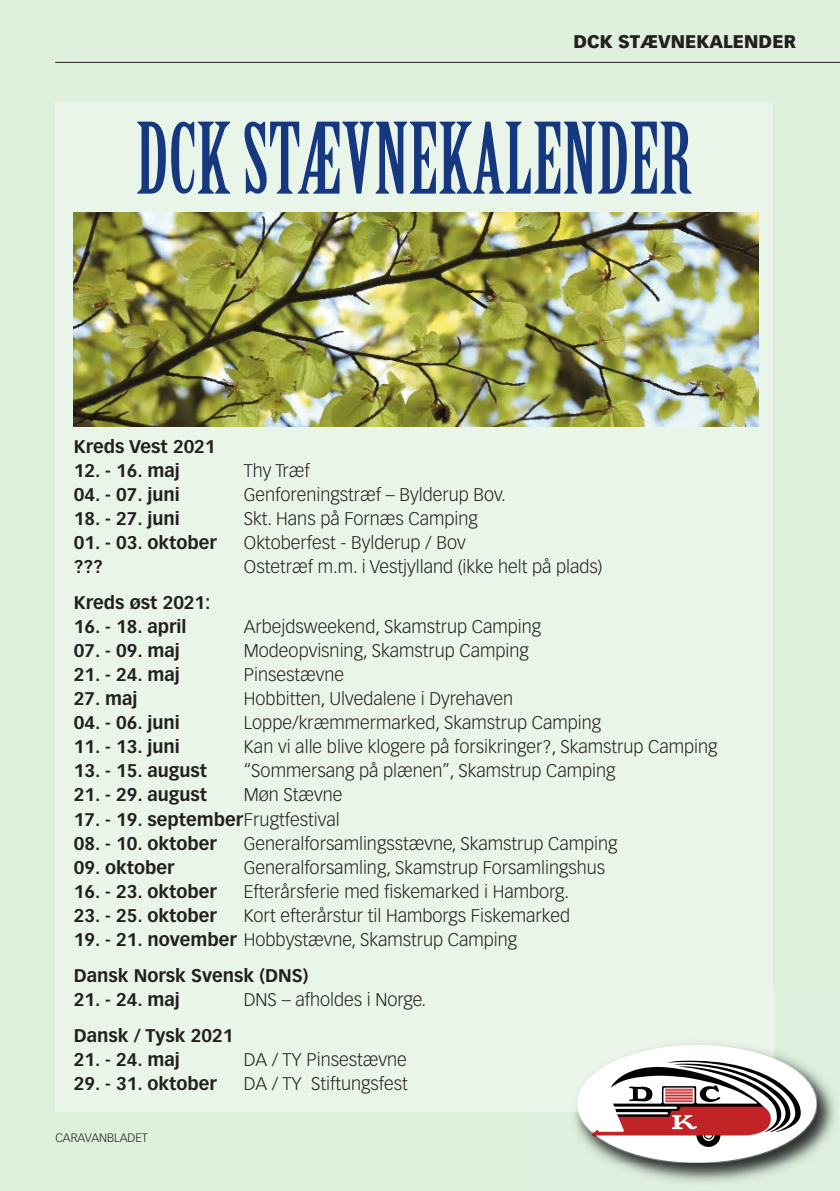
<style>
.page{position:relative;width:840px;height:1191px;background:#fff}
.page>*{position:absolute;margin:0;border:0;box-sizing:border-box;transform-origin:0 0}
.t1{font:96px "Birch Std";color:#15387f}
.t2{font:300 18px "Vectora LH";color:#231f20}
.t3{font:700 18px/36px "Vectora LH";color:#231f20}
.t4{font:900 18px "Vectora LH";color:#231f20}
.t5{font:300 12px "Vectora LH";color:#231f20}
.s1{font-weight:300}
</style>
<div class="page">
<div style="left:0;top:0;width:839px;height:1191px;background:#deefdc"></div>
<hr style="left:55px;top:62px;width:784px;height:1px;background:#231f20">
<div style="left:55px;top:102px;width:717px;height:1009px;background:#eaf5e9"></div>
<img style="left:74px;top:212px;width:684px;height:215px">
<img style="left:526px;top:989px;width:309px;height:193px">
<img style="left:577px;top:1111px;width:238px;height:51px">
<img style="left:772px;top:1045px;width:43px;height:49px">
<div style="left:577px;top:1045px;width:239px;height:117px;background:#fff;border-radius:50%"></div>
<div style="left:696px;top:1122px;width:24px;height:25px;background:#000;border-radius:50%"></div>
<svg style="left:702px;top:1129px;width:12px;height:12px"></svg>
<svg style="left:703px;top:1130px;width:9px;height:9px"></svg>
<svg style="left:593px;top:1060px;width:207px;height:76px"></svg>
<p class="t4" style="left:573px;top:34px;width:224px">DCK STÆVNEKALENDER</p>
<h1 class="t1" style="left:136px;top:122px;width:557px">DCK STÆVNEKALENDER</h1>
<p class="t3" style="left:74px;top:430px;width:143px">Kreds Vest 2021</p>
<p class="t3" style="left:74px;top:454px;width:107px">12. - 16. maj</p>
<p class="t2" style="left:244px;top:463px;width:67px">Thy Træf</p>
<p class="t3" style="left:74px;top:478px;width:107px">04. - 07. juni</p>
<p class="t2" style="left:244px;top:487px;width:263px">Genforeningstræf – Bylderup Bov.</p>
<p class="t3" style="left:74px;top:502px;width:107px">18. - 27. juni</p>
<p class="t2" style="left:244px;top:511px;width:235px">Skt. Hans på Fornæs Camping</p>
<p class="t3" style="left:74px;top:526px;width:144px">01. - 03. oktober</p>
<p class="t2" style="left:244px;top:535px;width:223px">Oktoberfest - Bylderup / Bov</p>
<p class="t3" style="left:74px;top:550px;width:30px">???</p>
<p class="t2" style="left:244px;top:559px;width:360px">Ostetræf m.m. i Vestjylland (ikke helt på plads)</p>
<p class="t3" style="left:74px;top:586px;width:138px">Kreds øst 2021:</p>
<p class="t3" style="left:74px;top:610px;width:114px">16. - 18. april</p>
<p class="t2" style="left:244px;top:619px;width:298px">Arbejdsweekend, Skamstrup Camping</p>
<p class="t3" style="left:74px;top:634px;width:107px">07. - 09. maj</p>
<p class="t2" style="left:244px;top:643px;width:286px">Modeopvisning, Skamstrup Camping</p>
<p class="t3" style="left:74px;top:658px;width:107px">21. - 24. maj</p>
<p class="t2" style="left:244px;top:667px;width:102px">Pinsestævne</p>
<p class="t3" style="left:74px;top:682px;width:65px">27. maj</p>
<p class="t2" style="left:244px;top:691px;width:270px">Hobbitten, Ulvedalene i Dyrehaven</p>
<p class="t3" style="left:74px;top:706px;width:107px">04. - 06. juni</p>
<p class="t2" style="left:244px;top:715px;width:358px">Loppe/kræmmermarked, Skamstrup Camping</p>
<p class="t3" style="left:74px;top:730px;width:107px">11. - 13. juni</p>
<p class="t2" style="left:244px;top:739px;width:474px">Kan vi alle blive klogere på forsikringer?, Skamstrup Camping</p>
<p class="t3" style="left:74px;top:754px;width:135px">13. - 15. august</p>
<p class="t2" style="left:244px;top:763px;width:373px">“Sommersang på plænen”, Skamstrup Camping</p>
<p class="t3" style="left:74px;top:778px;width:135px">21. - 29. august</p>
<p class="t2" style="left:244px;top:787px;width:100px">Møn Stævne</p>
<p class="t3" style="left:74px;top:802px;width:267px">17. - 19. september<span class="s1">Frugtfestival</span></p>
<p class="t3" style="left:74px;top:826px;width:144px">08. - 10. oktober</p>
<p class="t2" style="left:244px;top:835px;width:375px">Generalforsamlingsstævne, Skamstrup Camping</p>
<p class="t3" style="left:74px;top:850px;width:102px">09. oktober</p>
<p class="t2" style="left:244px;top:859px;width:362px">Generalforsamling, Skamstrup Forsamlingshus</p>
<p class="t3" style="left:74px;top:874px;width:144px">16. - 23. oktober</p>
<p class="t2" style="left:244px;top:883px;width:326px">Efterårsferie med fiskemarked i Hamborg.</p>
<p class="t3" style="left:74px;top:898px;width:144px">23. - 25. oktober</p>
<p class="t2" style="left:244px;top:907px;width:327px">Kort efterårstur til Hamborgs Fiskemarked</p>
<p class="t3" style="left:74px;top:922px;width:444px">19. - 21. november <span class="s1">Hobbystævne, Skamstrup Camping<br></span>Dansk Norsk Svensk (DNS)</p>
<p class="t3" style="left:74px;top:982px;width:107px">21. - 24. maj</p>
<p class="t2" style="left:244px;top:991px;width:183px">DNS – afholdes i Norge.</p>
<p class="t3" style="left:74px;top:1018px;width:161px">Dansk / Tysk 2021</p>
<p class="t3" style="left:74px;top:1042px;width:107px">21. - 24. maj</p>
<p class="t2" style="left:244px;top:1051px;width:164px">DA / TY Pinsestævne</p>
<p class="t3" style="left:74px;top:1066px;width:144px">29. - 31. oktober</p>
<p class="t2" style="left:244px;top:1075px;width:165px">DA / TY Stiftungsfest</p>
<p class="t5" style="left:55px;top:1132px;width:94px">CARAVANBLADET</p>
</div>
